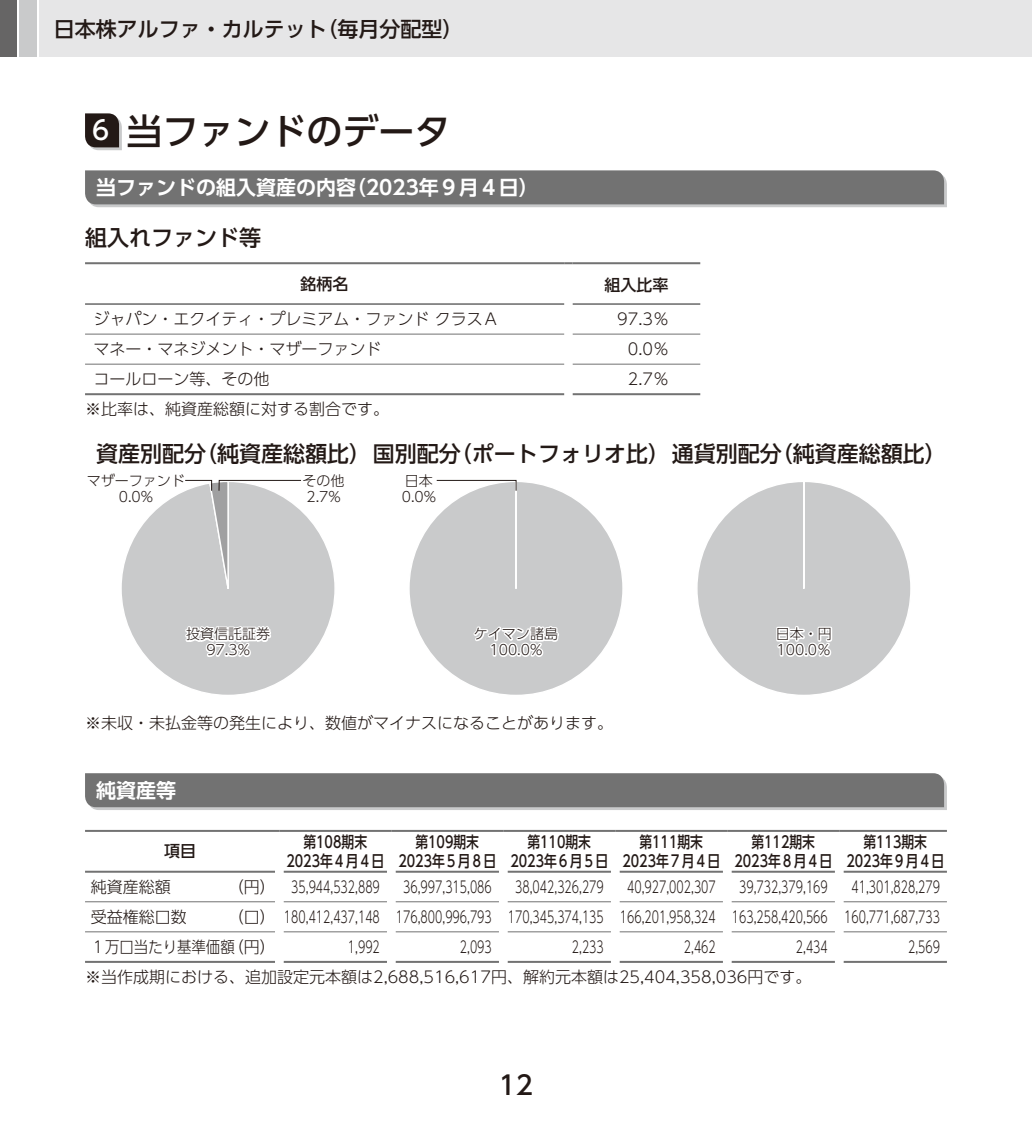
<style>
.page{position:relative;width:1032px;height:1134px;background:#fff}
.page>*{position:absolute;margin:0;border:0;box-sizing:border-box;transform-origin:0 0}
.t1{font:500 36px "UD Shin Go Pro";color:#231916}
.t2{font:500 26px "UD Shin Go Pro";color:#231916}
.t3{font:500 22px "UD Shin Go Pro";color:#231916}
.t4{font:500 21px "UD Shin Go Pro";color:#231916}
.t5{font:700 20px "UD Shin Go Pro De";color:#fff}
.t6{font:300 16px/29.6px "UD Shin Go Pro";color:#231916}
.t7{font:300 16px "UD Shin Go Pro";color:#231916;scale:.69 1}
.t8{font:500 16px/19.4px "UD Shin Go Pro";color:#231916;scale:.8 1}
.t9{font:500 16px "UD Shin Go Pro";color:#231916}
.t10{font:300 14px/16px "UD Shin Go Pro";color:#231916;text-align:center}
.s1{font-size:26px;color:#fff}
</style>
<div class="page">
<div style="left:40px;top:0;width:992px;height:57px;background:#e6e6e7"></div>
<div style="left:20px;top:0;width:17px;height:57px;background:#c9cacb"></div>
<div style="left:0;top:0;width:17px;height:57px;background:#666565"></div>
<hr style="left:85px;top:262px;width:479px;height:2px;background:#727272">
<svg style="left:564px;top:262px;width:9px;height:2px"></svg>
<hr style="left:573px;top:262px;width:127px;height:2px;background:#727272">
<hr style="left:85px;top:303px;width:479px;height:2px;background:#727272">
<hr style="left:573px;top:303px;width:127px;height:2px;background:#727272">
<hr style="left:85px;top:393px;width:479px;height:2px;background:#727272">
<hr style="left:573px;top:393px;width:127px;height:2px;background:#727272">
<hr style="left:85px;top:334px;width:479px;height:1px;background:#727272">
<hr style="left:573px;top:334px;width:127px;height:1px;background:#727272">
<hr style="left:85px;top:364px;width:479px;height:1px;background:#727272">
<hr style="left:573px;top:364px;width:127px;height:1px;background:#727272">
<svg style="left:85px;top:113px;width:37px;height:37px"></svg>
<svg style="left:85px;top:170px;width:862px;height:37px;background:#7a7a7a"></svg>
<svg style="left:121px;top:480px;width:214px;height:215px"></svg>
<div style="left:409px;top:481px;width:214px;height:214px;background:#c9cacb;border-radius:107px"></div>
<svg style="left:473px;top:626px;width:86px;height:31px"></svg>
<svg style="left:436px;top:480px;width:81px;height:11px"></svg>
<div style="left:697px;top:481px;width:214px;height:214px;background:#c9cacb;border-radius:107px"></div>
<svg style="left:776px;top:626px;width:56px;height:31px"></svg>
<svg style="left:85px;top:773px;width:862px;height:37px;background:#79797a"></svg>
<hr style="left:85px;top:961px;width:190px;height:2px;background:#727272">
<hr style="left:283px;top:961px;width:104px;height:2px;background:#727272">
<hr style="left:395px;top:961px;width:104px;height:2px;background:#727272">
<hr style="left:507px;top:961px;width:104px;height:2px;background:#727272">
<hr style="left:619px;top:961px;width:104px;height:2px;background:#727272">
<hr style="left:731px;top:961px;width:104px;height:2px;background:#727272">
<hr style="left:843px;top:961px;width:104px;height:2px;background:#727272">
<hr style="left:85px;top:901px;width:190px;height:1px;background:#727272">
<hr style="left:283px;top:901px;width:104px;height:1px;background:#727272">
<hr style="left:395px;top:901px;width:104px;height:1px;background:#727272">
<hr style="left:507px;top:901px;width:104px;height:1px;background:#727272">
<hr style="left:619px;top:901px;width:104px;height:1px;background:#727272">
<hr style="left:731px;top:901px;width:104px;height:1px;background:#727272">
<hr style="left:843px;top:901px;width:104px;height:1px;background:#727272">
<hr style="left:85px;top:931px;width:190px;height:1px;background:#727272">
<hr style="left:283px;top:931px;width:104px;height:1px;background:#727272">
<hr style="left:395px;top:931px;width:104px;height:1px;background:#727272">
<hr style="left:507px;top:931px;width:104px;height:1px;background:#727272">
<hr style="left:619px;top:931px;width:104px;height:1px;background:#727272">
<hr style="left:731px;top:931px;width:104px;height:1px;background:#727272">
<hr style="left:843px;top:931px;width:104px;height:1px;background:#727272">
<hr style="left:85px;top:871px;width:190px;height:2px;background:#727272">
<hr style="left:283px;top:871px;width:104px;height:2px;background:#727272">
<hr style="left:395px;top:871px;width:104px;height:2px;background:#727272">
<hr style="left:507px;top:871px;width:104px;height:2px;background:#727272">
<hr style="left:619px;top:871px;width:104px;height:2px;background:#727272">
<hr style="left:731px;top:871px;width:104px;height:2px;background:#727272">
<hr style="left:843px;top:871px;width:104px;height:2px;background:#727272">
<hr style="left:85px;top:830px;width:194px;height:2px;background:#727272">
<hr style="left:279px;top:830px;width:112px;height:2px;background:#727272">
<hr style="left:391px;top:830px;width:112px;height:2px;background:#727272">
<hr style="left:503px;top:830px;width:112px;height:2px;background:#727272">
<hr style="left:615px;top:830px;width:112px;height:2px;background:#727272">
<hr style="left:727px;top:830px;width:112px;height:2px;background:#727272">
<hr style="left:839px;top:830px;width:108px;height:2px;background:#727272">
<h3 class="t4" style="left:54px;top:12px;width:411px">日本株アルファ・カルテット（毎月分配型）</h3>
<h1 class="t1" style="left:92px;top:102px;width:360px"><span class="s1">6</span> 当ファンドのデータ</h1>
<p class="t5" style="left:96px;top:171px;width:444px">当ファンドの組入資産の内容（2023年９月４日）</p>
<h3 class="t3" style="left:85px;top:220px;width:177px">組入れファンド等</h3>
<p class="t9" style="left:301px;top:271px;width:49px">銘柄名</p>
<p class="t9" style="left:604px;top:272px;width:65px">組入比率</p>
<p class="t6" style="left:94px;top:304px;width:407px">ジャパン・エクイティ・プレミアム・ファンドクラスＡ</p>
<p class="t6" style="left:617px;top:304px;width:53px">97.3％</p>
<p class="t6" style="left:94px;top:334px;width:289px">マネー・マネジメント・マザーファンド</p>
<p class="t6" style="left:628px;top:334px;width:43px">0.0％</p>
<p class="t6" style="left:94px;top:363px;width:177px">コールローン等、その他</p>
<p class="t6" style="left:628px;top:363px;width:43px">2.7％</p>
<p class="t6" style="left:85px;top:393px;width:305px">※比率は、純資産総額に対する割合です。</p>
<h3 class="t3" style="left:96px;top:436px;width:852px">資産別配分（純資産総額比）国別配分（ポートフォリオ比）通貨別配分（純資産総額比）</h3>
<p class="t10" style="left:87px;top:472px;width:99px">マザーファンド<br>0.0%</p>
<p class="t10" style="left:303px;top:472px;width:43px;text-align:left">その他<br>2.7%</p>
<p class="t10" style="left:186px;top:625px;width:86px">投資信託証券<br>97.3%</p>
<p class="t10" style="left:402px;top:472px;width:36px;text-align:left">日本<br>0.0%</p>
<p class="t10" style="left:474px;top:625px;width:85px">ケイマン諸島<br>100.0%</p>
<p class="t6" style="left:85px;top:707px;width:529px">※未収・未払金等の発生により、数値がマイナスになることがあります。</p>
<p class="t5" style="left:96px;top:774px;width:81px">純資産等</p>
<p class="t10" style="left:776px;top:625px;width:57px;text-align:left">日本・円<br>100.0％</p>
<p class="t9" style="left:164px;top:838px;width:33px">項目</p>
<p class="t8" style="left:286px;top:831px;width:824px;text-indent:577px">第113期末<br>2023年４月４日 2023年５月８日 2023年６月５日 2023年７月４日 2023年８月４日 2023年９月４日</p>
<p class="t8" style="left:303px;top:831px;width:81px">第108期末</p>
<p class="t8" style="left:415px;top:831px;width:81px">第109期末</p>
<p class="t8" style="left:527px;top:831px;width:81px">第110期末</p>
<p class="t8" style="left:639px;top:831px;width:81px">第111期末</p>
<p class="t8" style="left:751px;top:831px;width:81px">第112期末</p>
<p class="t6" style="left:91px;top:872px;width:81px">純資産総額</p>
<p class="t6" style="left:228px;top:872px;width:153px">（円） 35,944,532,889</p>
<p class="t7" style="left:403px;top:874px;width:130px">36,997,315,086</p>
<p class="t7" style="left:515px;top:874px;width:130px">38,042,326,279</p>
<p class="t7" style="left:627px;top:874px;width:130px">40,927,002,307</p>
<p class="t7" style="left:739px;top:874px;width:130px">39,732,379,169</p>
<p class="t7" style="left:851px;top:874px;width:130px">41,301,828,279</p>
<p class="t6" style="left:91px;top:901px;width:97px">受益権総口数</p>
<p class="t6" style="left:91px;top:901px;width:851px;text-indent:137px">（口） 180,412,437,148 176,800,996,793 170,345,374,135 166,201,958,324 163,258,420,566 160,771,687,733<br>１万口当たり基準価額（円）</p>
<p class="t7" style="left:348px;top:933px;width:48px">1,992</p>
<p class="t7" style="left:460px;top:933px;width:48px">2,093</p>
<p class="t7" style="left:572px;top:933px;width:48px">2,233</p>
<p class="t7" style="left:684px;top:933px;width:48px">2,462</p>
<p class="t7" style="left:796px;top:933px;width:48px">2,434</p>
<p class="t7" style="left:908px;top:933px;width:48px">2,569</p>
<p class="t6" style="left:85px;top:961px;width:728px">※当作成期における、追加設定元本額は2,688,516,617円、解約元本額は25,404,358,036円です。</p>
<h2 class="t2" style="left:499px;top:1063px;width:36px">12</h2>
</div>
